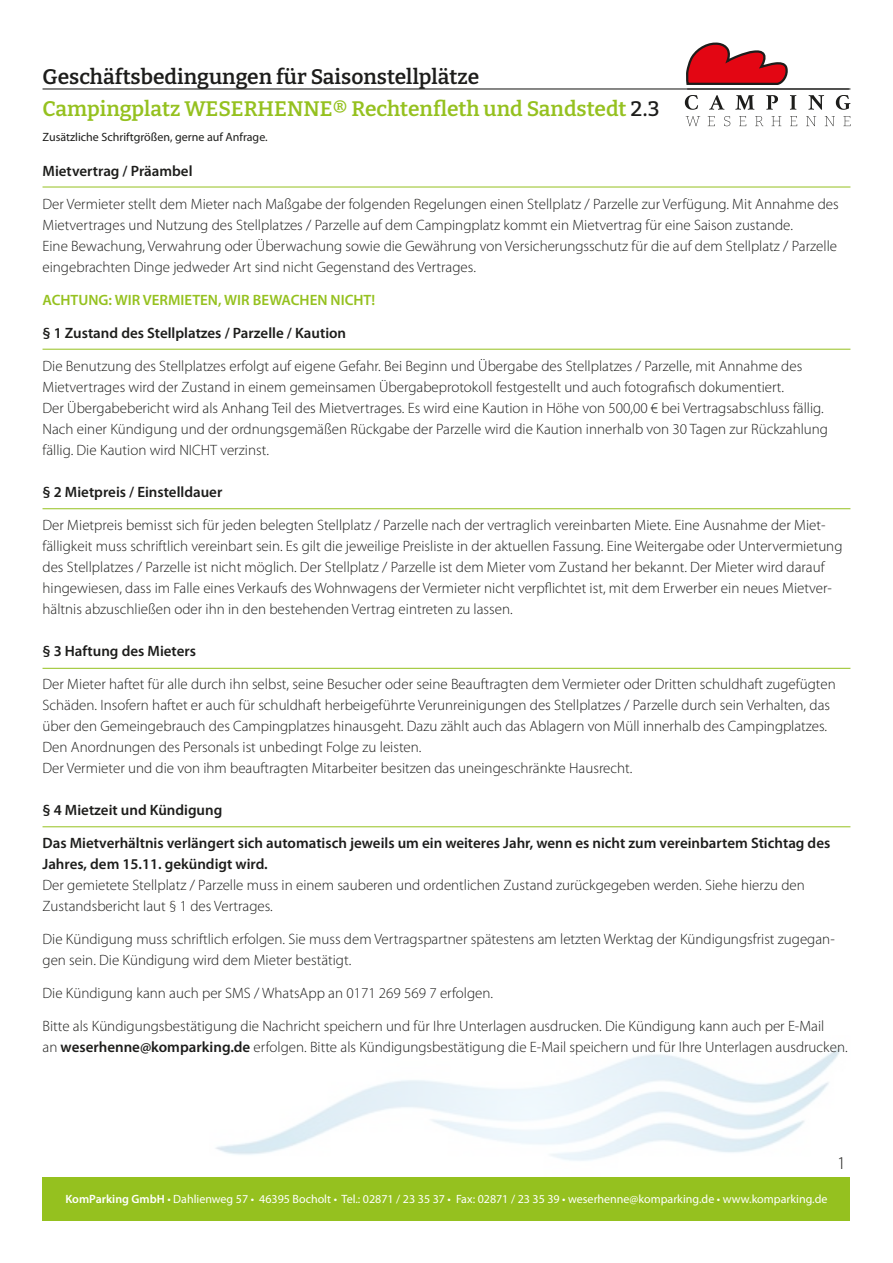
<style>
.page{position:relative;width:893px;height:1263px;background:#fff}
.page>*{position:absolute;margin:0;border:0;box-sizing:border-box;transform-origin:0 0}
.t1{font:600 21px/31.5px "Bitter";color:#95c11f}
.t2{font:300 18px "Myriad Pro";color:#1d1d1b}
.t3{font:300 15px/21px "Myriad Pro";color:#1d1d1b}
.t4{font:600 15px/21px "Myriad Pro";color:#1d1d1b}
.t5{font:600 15px "Myriad Pro";color:#95c11f}
.t6{font:12px "Myriad Pro";color:#fff}
.t7{font:12px "Myriad Pro";color:#1d1d1b}
.s1{color:#1d1d1b}
.s2{font-weight:400;color:#1d1d1b}
.s3{font-weight:600}
</style>
<div class="page">
<svg style="left:685px;top:95px;width:13px;height:15px"></svg>
<svg style="left:709px;top:95px;width:15px;height:15px"></svg>
<svg style="left:735px;top:95px;width:19px;height:15px"></svg>
<svg style="left:766px;top:95px;width:12px;height:15px"></svg>
<svg style="left:790px;top:95px;width:6px;height:15px"></svg>
<svg style="left:808px;top:95px;width:16px;height:15px"></svg>
<svg style="left:836px;top:95px;width:14px;height:15px"></svg>
<svg style="left:686px;top:116px;width:14px;height:10px"></svg>
<svg style="left:708px;top:116px;width:7px;height:10px"></svg>
<svg style="left:724px;top:116px;width:6px;height:10px"></svg>
<svg style="left:739px;top:116px;width:7px;height:10px"></svg>
<svg style="left:755px;top:116px;width:8px;height:10px"></svg>
<svg style="left:771px;top:116px;width:10px;height:10px"></svg>
<svg style="left:790px;top:116px;width:7px;height:10px"></svg>
<svg style="left:806px;top:116px;width:10px;height:10px"></svg>
<svg style="left:825px;top:116px;width:10px;height:10px"></svg>
<svg style="left:843px;top:116px;width:7px;height:10px"></svg>
<svg style="left:686px;top:43px;width:102px;height:42px"></svg>
<hr style="left:43px;top:88px;width:807px;height:2px;background:#1d1d1b">
<hr style="left:43px;top:187px;width:807px;height:1px;background:#95c11f">
<hr style="left:43px;top:349px;width:807px;height:1px;background:#95c11f">
<hr style="left:43px;top:508px;width:807px;height:1px;background:#95c11f">
<hr style="left:43px;top:668px;width:807px;height:1px;background:#95c11f">
<hr style="left:43px;top:826px;width:807px;height:1px;background:#95c11f">
<div style="left:43px;top:1177px;width:807px;height:43px;background:#95c11f"></div>
<h1 class="t1" style="left:43px;top:60px;width:619px"><span class="s1">Geschäftsbedingungen für Saisonstellplätze<br></span>Campingplatz WESERHENNE® Rechtenfleth und Sandstedt <span class="s2">2.3</span></h1>
<p class="t7" style="left:43px;top:129px;width:227px">Zusätzliche Schriftgrößen, gerne auf Anfrage.</p>
<p class="t4" style="left:43px;top:160px;width:152px">Mietvertrag / Präambel</p>
<p class="t3" style="left:43px;top:193px;width:798px">Der Vermieter stellt dem Mieter nach Maßgabe der folgenden Regelungen einen Stellplatz / Parzelle zur Verfügung. Mit Annahme des Mietvertrages und Nutzung des Stellplatzes / Parzelle auf dem Campingplatz kommt ein Mietvertrag für eine Saison zustande.<br>Eine Bewachung, Verwahrung oder Überwachung sowie die Gewährung von Versicherungsschutz für die auf dem Stellplatz / Parzelle eingebrachten Dinge jedweder Art sind nicht Gegenstand des Vertrages.</p>
<p class="t5" style="left:43px;top:290px;width:334px">ACHTUNG: WIR VERMIETEN, WIR BEWACHEN NICHT!</p>
<p class="t4" style="left:43px;top:322px;width:305px">§ 1 Zustand des Stellplatzes / Parzelle / Kaution</p>
<p class="t3" style="left:43px;top:355px;width:787px">Die Benutzung des Stellplatzes erfolgt auf eigene Gefahr. Bei Beginn und Übergabe des Stellplatzes / Parzelle, mit Annahme des Mietvertrages wird der Zustand in einem gemeinsamen Übergabeprotokoll festgestellt und auch fotografisch dokumentiert.<br>Der Übergabebericht wird als Anhang Teil des Mietvertrages. Es wird eine Kaution in Höhe von 500,00 € bei Vertragsabschluss fällig.<br>Nach einer Kündigung und der ordnungsgemäßen Rückgabe der Parzelle wird die Kaution innerhalb von 30 Tagen zur Rückzahlung fällig. Die Kaution wird NICHT verzinst.</p>
<p class="t4" style="left:43px;top:481px;width:181px">§ 2 Mietpreis / Einstelldauer</p>
<p class="t3" style="left:43px;top:514px;width:801px">Der Mietpreis bemisst sich für jeden belegten Stellplatz / Parzelle nach der vertraglich vereinbarten Miete. Eine Ausnahme der Miet&shy;fälligkeit muss schriftlich vereinbart sein. Es gilt die jeweilige Preisliste in der aktuellen Fassung. Eine Weitergabe oder Untervermietung des Stellplatzes / Parzelle ist nicht möglich. Der Stellplatz / Parzelle ist dem Mieter vom Zustand her bekannt. Der Mieter wird darauf hingewiesen, dass im Falle eines Verkaufs des Wohnwagens der Vermieter nicht verpflichtet ist, mit dem Erwerber ein neues Mietver&shy;hältnis abzuschließen oder ihn in den bestehenden Vertrag eintreten zu lassen.</p>
<p class="t4" style="left:43px;top:640px;width:155px">§ 3 Haftung des Mieters</p>
<p class="t3" style="left:43px;top:673px;width:795px">Der Mieter haftet für alle durch ihn selbst, seine Besucher oder seine Beauftragten dem Vermieter oder Dritten schuldhaft zugefügten Schäden. Insofern haftet er auch für schuldhaft herbeigeführte Verunreinigungen des Stellplatzes / Parzelle durch sein Verhalten, das über den Gemeingebrauch des Campingplatzes hinausgeht. Dazu zählt auch das Ablagern von Müll innerhalb des Campingplatzes.<br>Den Anordnungen des Personals ist unbedingt Folge zu leisten.<br>Der Vermieter und die von ihm beauftragten Mitarbeiter besitzen das uneingeschränkte Hausrecht.</p>
<p class="t4" style="left:43px;top:799px;width:181px">§ 4 Mietzeit und Kündigung</p>
<p class="t4" style="left:43px;top:832px;width:789px">Das Mietverhältnis verlängert sich automatisch jeweils um ein weiteres Jahr, wenn es nicht zum vereinbartem Stichtag des<br>Jahres, dem 15.11. gekündigt wird.</p>
<p class="t3" style="left:43px;top:874px;width:764px">Der gemietete Stellplatz / Parzelle muss in einem sauberen und ordentlichen Zustand zurückgegeben werden. Siehe hierzu den<br>Zustandsbericht laut § 1 des Vertrages.</p>
<p class="t3" style="left:43px;top:928px;width:794px">Die Kündigung muss schriftlich erfolgen. Sie muss dem Vertragspartner spätestens am letzten Werktag der Kündigungsfrist zugegan&shy;gen sein. Die Kündigung wird dem Mieter bestätigt.</p>
<p class="t3" style="left:43px;top:982px;width:452px">Die Kündigung kann auch per SMS / WhatsApp an 0171 269 569 7 erfolgen.</p>
<p class="t3" style="left:43px;top:1015px;width:807px">Bitte als Kündigungsbestätigung die Nachricht speichern und für Ihre Unterlagen ausdrucken. Die Kündigung kann auch per E-Mail<br>an <span class="s3">weserhenne@komparking.de</span> erfolgen. Bitte als Kündigungsbestätigung die E-Mail speichern und für Ihre Unterlagen ausdrucken.</p>
<p class="t6" style="left:65px;top:1192px;width:764px"><span class="s3">KomParking GmbH</span> • Dahlienweg 57 • 46395 Bocholt • Tel.: 02871 / 23 35 37 • Fax: 02871 / 23 35 39 • weserhenne@komparking.de • www.komparking.de</p>
<p class="t2" style="left:837px;top:1152px;width:10px">1</p>
</div>
